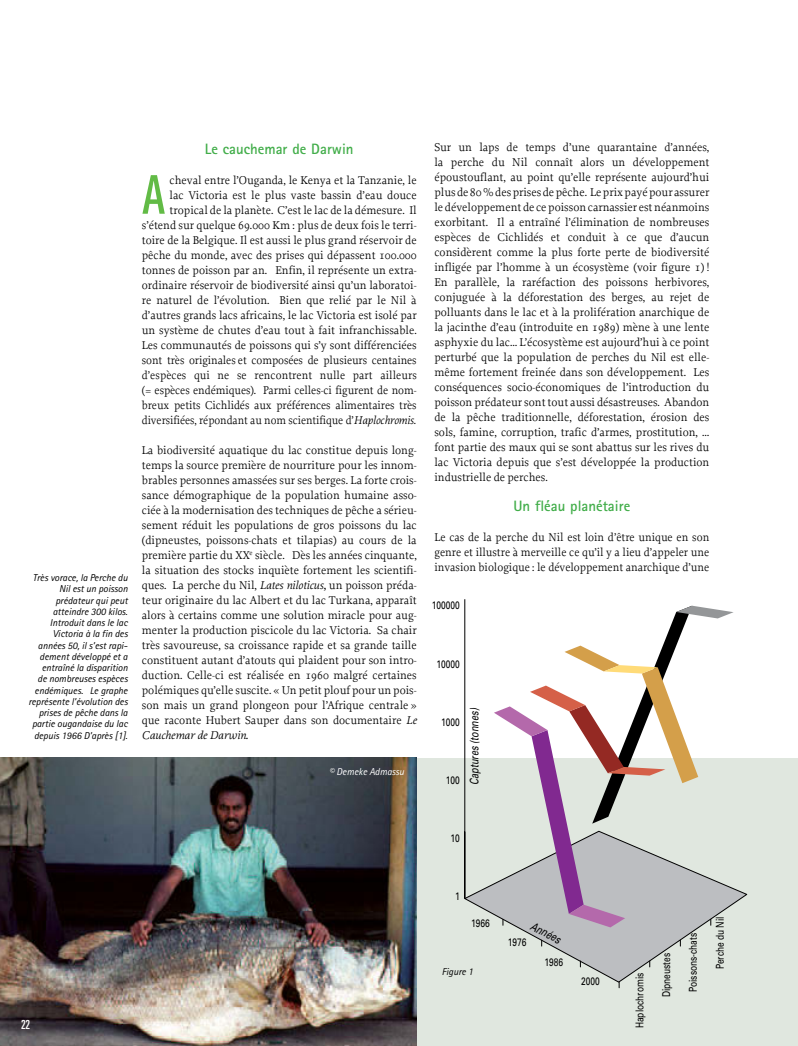
<style>
.page{position:relative;width:798px;height:1046px;background:#fff}
.page>*{position:absolute;margin:0;border:0;box-sizing:border-box;transform-origin:0 0}
.t1{font:ultra-condensed 53.38px "Univers";color:#62bb46}
.t2{font:700 15px "Rotis Sans Serif";color:#41ad49}
.t3{font:ultra-condensed 12.5px "Univers";color:#fff}
.t4{font:11.88px/15px "Proforma";color:#000;text-align:justify}
.t5{font:italic 11.88px "Univers";color:#000;scale:.77 1}
.t6{font:10.75px "Univers";color:#000;scale:.77 1}
.t7{font:italic 10px/11.2px "Rotis Sans Serif";color:#000;text-align:right}
.t8{font:italic 10px "Rotis Sans Serif";color:#fff}
.s1{font-style:italic}
</style>
<div class="page">
<div style="left:399px;top:758px;width:398px;height:287px;background:#e0e7df"></div>
<img style="left:797px;top:758px;width:1px;height:287px">
<img style="left:0;top:757px;width:416px;height:288px">
<svg style="left:464px;top:830px;width:282px;height:153px"></svg>
<hr style="left:464px;top:599px;width:1px;height:299px;background:#000">
<svg style="left:493px;top:605px;width:240px;height:322px"></svg>
<p class="t7" style="left:28px;top:573px;width:101px">Très vorace, la Perche du<br>Nil est un poisson prédateur qui peut atteindre 300 kilos.<br>Introduit dans le lac<br>Victoria à la fin des années 50, il s’est rapi&shy;dement développé et a entraîné la disparition<br>de nombreuses espèces endémiques. Le graphe représente l’évolution des prises de pêche dans la partie ougandaise du lac depuis 1966 D’après [1].</p>
<p class="t2" style="left:205px;top:143px;width:150px">Le cauchemar de Darwin</p>
<h1 class="t1" style="left:142px;top:175px;width:25px">A</h1>
<p class="t4" style="left:142px;top:173px;width:276px;text-align:right">cheval entre l’Ouganda, le Kenya et la Tanzanie, le<br>lac Victoria est le plus vaste bassin d’eau douce tropical de la planète. C’est le lac de la démesure. Il s’étend sur quelque 69.000 Km : plus de deux fois le terri&shy;toire de la Belgique. Il est aussi le plus grand réservoir de pêche du monde, avec des prises qui dépassent 100.000 tonnes de poisson par an. Enfin, il représente un extra&shy;ordinaire réservoir de biodiversité ainsi qu’un laboratoi&shy;re naturel de l’évolution. Bien que relié par le Nil à d’autres grands lacs africains, le lac Victoria est isolé par un système de chutes d’eau tout à fait infranchissable.<br>Les communautés de poissons qui s’y sont différenciées sont très originales et composées de plusieurs centaines d’espèces qui ne se rencontrent nulle part ailleurs (= espèces endémiques). Parmi celles-ci figurent de nom&shy;breux petits Cichlidés aux préférences alimentaires très diversifiées, répondant au nom scientifique d’<span class="s1">Haplochromis</span>.</p>
<p class="t4" style="left:142px;top:443px;width:276px">La biodiversité aquatique du lac constitue depuis long&shy;temps la source première de nourriture pour les innom&shy;brables personnes amassées sur ses berges. La forte crois&shy;sance démographique de la population humaine asso&shy;ciée à la modernisation des techniques de pêche a sérieu&shy;sement réduit les populations de gros poissons du lac (dipneustes, poissons-chats et tilapias) au cours de la première partie du XX<sup>e</sup> siècle. Dès les années cinquante, la situation des stocks inquiète fortement les scientifi&shy;ques. La perche du Nil, <span class="s1">Lates niloticus,</span> un poisson préda&shy;teur originaire du lac Albert et du lac Turkana, apparaît alors à certains comme une solution miracle pour aug&shy;menter la production piscicole du lac Victoria. Sa chair très savoureuse, sa croissance rapide et sa grande taille constituent autant d’atouts qui plaident pour son intro&shy;duction. Celle-ci est réalisée en 1960 malgré certaines polémiques qu’elle suscite. « Un petit plouf pour un pois&shy;son mais un grand plongeon pour l’Afrique centrale » que raconte Hubert Sauper dans son documentaire <span class="s1">Le Cauchemar de Darwin.</span></p>
<p class="t8" style="left:329px;top:768px;width:77px">© Demeke Admassu</p>
<p class="t4" style="left:434px;top:140px;width:276px">Sur un laps de temps d’une quarantaine d’années, la perche du Nil connaît alors un développement époustouflant, au point qu’elle représente aujourd’hui plus de 80 % des prises de pêche. Le prix payé pour assurer le développement de ce poisson carnassier est néanmoins exorbitant. Il a entraîné l’élimination de nombreuses espèces de Cichlidés et conduit à ce que d’aucun considèrent comme la plus forte perte de biodiversité infligée par l’homme à un écosystème (voir figure 1) !<br>En parallèle, la raréfaction des poissons herbivores, conjuguée à la déforestation des berges, au rejet de polluants dans le lac et à la prolifération anarchique de la jacinthe d’eau (introduite en 1989) mène à une lente asphyxie du lac… L’écosystème est aujourd’hui à ce point perturbé que la population de perches du Nil est elle&shy;même fortement freinée dans son développement. Les conséquences socio-économiques de l’introduction du poisson prédateur sont tout aussi désastreuses. Abandon de la pêche traditionnelle, déforestation, érosion des sols, famine, corruption, trafic d’armes, prostitution, … font partie des maux qui se sont abattus sur les rives du lac Victoria depuis que s’est développée la production industrielle de perches.</p>
<p class="t2" style="left:513px;top:500px;width:118px">Un fléau planétaire</p>
<p class="t4" style="left:434px;top:530px;width:276px">Le cas de la perche du Nil est loin d’être unique en son genre et illustre à merveille ce qu’il y a lieu d’appeler une invasion biologique : le développement anarchique d’une</p>
<p class="t6" style="left:431px;top:601px;width:38px">100000</p>
<p class="t6" style="left:436px;top:659px;width:32px">10000</p>
<p class="t6" style="left:441px;top:718px;width:26px">1000</p>
<p class="t6" style="left:445px;top:776px;width:20px">100</p>
<p class="t5" style="left:469px;top:785px;width:101px;rotate:-90deg">Captures (tonnes)</p>
<p class="t6" style="left:450px;top:834px;width:14px">10</p>
<p class="t3" style="left:21px;top:1019px;width:11px">22</p>
<p class="t6" style="left:455px;top:892px;width:8px">1</p>
<p class="t6" style="left:471px;top:919px;width:26px">1966</p>
<p class="t7" style="left:441px;top:966px;width:33px">Figure 1</p>
<p class="t5" style="left:533px;top:920px;width:44px;rotate:28deg">Années</p>
<p class="t6" style="left:507px;top:938px;width:26px">1976</p>
<p class="t6" style="left:544px;top:957px;width:26px">1986</p>
<p class="t6" style="left:581px;top:977px;width:26px">2000</p>
<p class="t6" style="left:635px;top:1028px;width:73px;rotate:-90deg">Haplochromis</p>
<p class="t6" style="left:662px;top:997px;width:59px;rotate:-90deg">Dipneustes</p>
<p class="t6" style="left:689px;top:991px;width:78px;rotate:-90deg">Poissons-chats</p>
<p class="t6" style="left:715px;top:969px;width:70px;rotate:-90deg">Perche du Nil</p>
</div>
